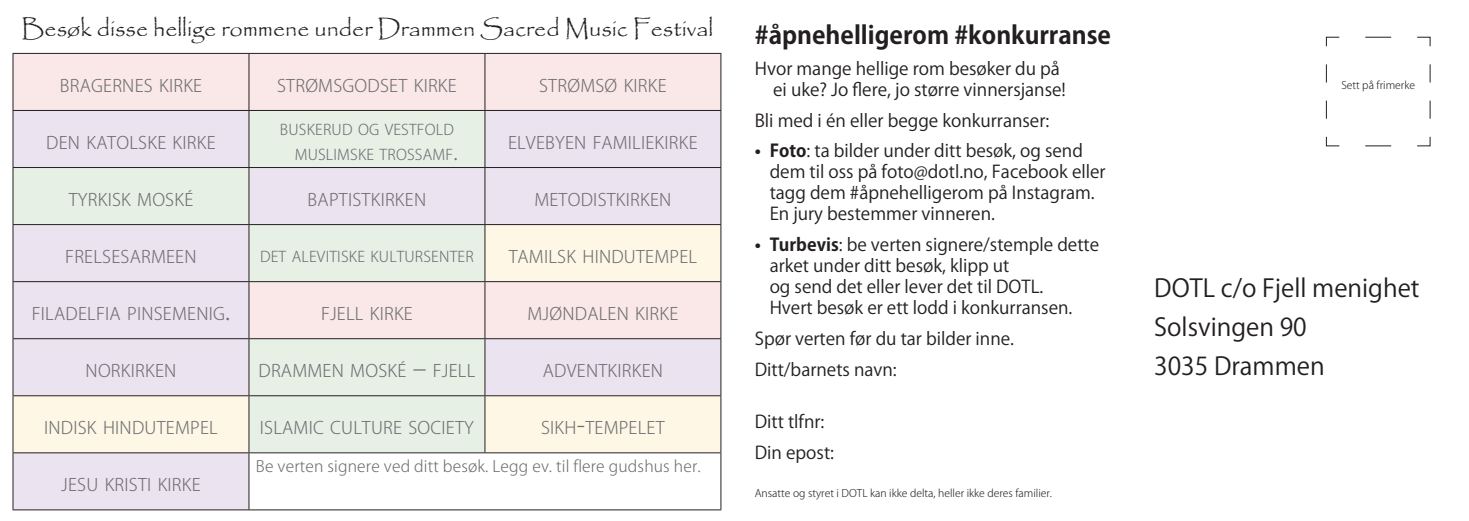
<style>
.page{position:relative;width:1469px;height:521px;background:#fff}
.page>*{position:absolute;margin:0;border:0;box-sizing:border-box;transform-origin:0 0}
.brød{font:24.5px "Koz Go Pro";color:#231f20}
.Overskrift{font:700 24.5px "Koz Go Pro";color:#231f20}
.bydel{font:23.62px "Papyrus";color:#231f20}
.brød-2{font:17.5px/21px "Koz Go Pro";color:#231f20}
.skyggetekst{font:300 17.15px "Koz Go Pro";letter-spacing:.015em;color:#6c6d70}
.skyggetekst-2{font:300 15.75px "Koz Go Pro";letter-spacing:.01em;color:#6c6d70}
.skyggetekst-3{font:300 14.7px/24.5px "Koz Go Pro";letter-spacing:.015em;color:#6c6d70;text-align:right}
.tekst{font:300 10.5px "Koz Go Pro";color:#231f20}
.s1{font-weight:700}
.s2{font-size:21px}
.s3{font-size:24.5px}
</style>
<div class="page">
<div style="left:14px;top:54px;width:706px;height:56px;background:#fae7e8"></div>
<div style="left:14px;top:111px;width:706px;height:398px;background:#ece3f0"></div>
<svg style="left:14px;top:111px;width:470px;height:113px;background:#e8e9ea"></svg>
<svg style="left:14px;top:225px;width:706px;height:227px;background:#f0eae8"></svg>
<div style="left:249px;top:453px;width:472px;height:57px;background:#fff"></div>
<hr style="left:13px;top:53px;width:236px;height:1px;background:#231f20">
<hr style="left:13px;top:54px;width:1px;height:56px;background:#231f20">
<hr style="left:249px;top:53px;width:236px;height:1px;background:#231f20">
<hr style="left:248px;top:54px;width:1px;height:56px;background:#231f20">
<hr style="left:485px;top:53px;width:236px;height:1px;background:#231f20">
<hr style="left:484px;top:54px;width:1px;height:56px;background:#231f20">
<hr style="left:720px;top:54px;width:1px;height:56px;background:#231f20">
<hr style="left:13px;top:110px;width:236px;height:1px;background:#231f20">
<hr style="left:13px;top:111px;width:1px;height:56px;background:#231f20">
<hr style="left:249px;top:110px;width:236px;height:1px;background:#231f20">
<hr style="left:248px;top:111px;width:1px;height:56px;background:#231f20">
<hr style="left:485px;top:110px;width:236px;height:1px;background:#231f20">
<hr style="left:484px;top:111px;width:1px;height:56px;background:#231f20">
<hr style="left:720px;top:111px;width:1px;height:56px;background:#231f20">
<hr style="left:13px;top:167px;width:236px;height:1px;background:#231f20">
<hr style="left:13px;top:168px;width:1px;height:56px;background:#231f20">
<hr style="left:249px;top:167px;width:236px;height:1px;background:#231f20">
<hr style="left:248px;top:168px;width:1px;height:56px;background:#231f20">
<hr style="left:485px;top:167px;width:236px;height:1px;background:#231f20">
<hr style="left:484px;top:168px;width:1px;height:56px;background:#231f20">
<hr style="left:720px;top:168px;width:1px;height:56px;background:#231f20">
<hr style="left:13px;top:224px;width:236px;height:1px;background:#231f20">
<hr style="left:13px;top:225px;width:1px;height:56px;background:#231f20">
<hr style="left:249px;top:224px;width:236px;height:1px;background:#231f20">
<hr style="left:248px;top:225px;width:1px;height:56px;background:#231f20">
<hr style="left:485px;top:224px;width:236px;height:1px;background:#231f20">
<hr style="left:484px;top:225px;width:1px;height:56px;background:#231f20">
<hr style="left:720px;top:225px;width:1px;height:56px;background:#231f20">
<hr style="left:13px;top:281px;width:236px;height:1px;background:#231f20">
<hr style="left:13px;top:282px;width:1px;height:56px;background:#231f20">
<hr style="left:249px;top:281px;width:236px;height:1px;background:#231f20">
<hr style="left:248px;top:282px;width:1px;height:56px;background:#231f20">
<hr style="left:485px;top:281px;width:236px;height:1px;background:#231f20">
<hr style="left:484px;top:282px;width:1px;height:56px;background:#231f20">
<hr style="left:720px;top:282px;width:1px;height:56px;background:#231f20">
<hr style="left:13px;top:338px;width:236px;height:1px;background:#231f20">
<hr style="left:13px;top:339px;width:1px;height:56px;background:#231f20">
<hr style="left:249px;top:338px;width:236px;height:1px;background:#231f20">
<hr style="left:248px;top:339px;width:1px;height:56px;background:#231f20">
<hr style="left:485px;top:338px;width:236px;height:1px;background:#231f20">
<hr style="left:484px;top:339px;width:1px;height:56px;background:#231f20">
<hr style="left:720px;top:339px;width:1px;height:56px;background:#231f20">
<hr style="left:13px;top:395px;width:236px;height:1px;background:#231f20">
<hr style="left:13px;top:396px;width:1px;height:56px;background:#231f20">
<hr style="left:249px;top:395px;width:236px;height:1px;background:#231f20">
<hr style="left:248px;top:396px;width:1px;height:56px;background:#231f20">
<hr style="left:485px;top:395px;width:236px;height:1px;background:#231f20">
<hr style="left:484px;top:396px;width:1px;height:56px;background:#231f20">
<hr style="left:720px;top:396px;width:1px;height:56px;background:#231f20">
<hr style="left:13px;top:452px;width:236px;height:1px;background:#231f20">
<hr style="left:13px;top:453px;width:1px;height:56px;background:#231f20">
<hr style="left:249px;top:452px;width:236px;height:1px;background:#231f20">
<hr style="left:248px;top:453px;width:1px;height:56px;background:#231f20">
<hr style="left:485px;top:452px;width:236px;height:1px;background:#231f20">
<hr style="left:720px;top:453px;width:1px;height:56px;background:#231f20">
<hr style="left:13px;top:509px;width:236px;height:1px;background:#231f20">
<hr style="left:249px;top:509px;width:236px;height:1px;background:#231f20">
<hr style="left:485px;top:509px;width:236px;height:1px;background:#231f20">
<svg style="left:1325px;top:36px;width:105px;height:111px"></svg>
<p class="bydel" style="left:22px;top:14px;width:693px">Besøk disse hellige rommene under Drammen Sacred Music Festival</p>
<p class="Overskrift" style="left:754px;top:19px;width:358px">#åpnehelligerom #konkurranse</p>
<p class="brød-2" style="left:773px;top:58px;width:294px;text-indent:-18px">Hvor mange hellige rom besøker du på ei uke? Jo flere, jo større vinnersjanse!</p>
<p class="brød-2" style="left:754px;top:110px;width:296px">Bli med i én eller begge konkurranser:</p>
<p class="brød-2" style="left:769px;top:141px;width:337px;text-indent:-15px"><span class="s1">• Foto</span>: ta bilder under ditt besøk, og send dem til oss på foto@dotl.no, Facebook eller tagg dem #åpnehelligerom på Instagram.<br>En jury bestemmer vinneren.</p>
<p class="brød-2" style="left:769px;top:235px;width:331px;text-indent:-15px"><span class="s1">• Turbevis</span>: be verten signere/stemple dette arket under ditt besøk, klipp ut<br>og send det eller lever det til DOTL.<br>Hvert besøk er ett lodd i konkurransen.</p>
<p class="brød-2" style="left:754px;top:329px;width:261px">Spør verten før du tar bilder inne.</p>
<p class="brød-2" style="left:754px;top:360px;width:143px">Ditt/barnets navn:</p>
<p class="brød-2" style="left:754px;top:412px;width:71px">Ditt tlfnr:</p>
<p class="brød-2" style="left:754px;top:443px;width:81px">Din epost:</p>
<p class="tekst" style="left:754px;top:486px;width:299px">Ansatte og styret i DOTL kan ikke delta, heller ikke deres familier.</p>
<p class="skyggetekst" style="left:60px;top:74px;width:144px">BRAGERNES KIRKE</p>
<p class="skyggetekst" style="left:277px;top:74px;width:181px">STRØMSGODSET KIRKE</p>
<p class="skyggetekst" style="left:539px;top:74px;width:129px">STRØMSØ KIRKE</p>
<p class="skyggetekst" style="left:46px;top:131px;width:171px">DEN KATOLSKE KIRKE</p>
<p class="skyggetekst-3" style="left:280px;top:118px;width:179px">BUSKERUD OG VESTFOLD<br>MUSLIMSKE TROSSAMF<span class="s2">.</span></p>
<p class="skyggetekst" style="left:508px;top:131px;width:191px">ELVEBYEN FAMILIEKIRKE</p>
<p class="skyggetekst" style="left:69px;top:188px;width:126px">TYRKISK MOSKÉ</p>
<p class="skyggetekst" style="left:308px;top:188px;width:120px">BAPTISTKIRKEN</p>
<p class="skyggetekst" style="left:534px;top:188px;width:138px">METODISTKIRKEN</p>
<p class="skyggetekst" style="left:65px;top:245px;width:133px">FRELSESARMEEN</p>
<p class="skyggetekst-3" style="left:260px;top:244px;width:215px">DET ALEVITISKE KULTURSENTER</p>
<p class="skyggetekst" style="left:508px;top:245px;width:190px">TAMILSK HINDUTEMPEL</p>
<p class="skyggetekst" style="left:32px;top:302px;width:200px">FILADELFIA PINSEMENIG<span class="s3">.</span></p>
<p class="skyggetekst" style="left:321px;top:302px;width:93px">FJELL KIRKE</p>
<p class="skyggetekst" style="left:527px;top:302px;width:152px">MJØNDALEN KIRKE</p>
<p class="skyggetekst" style="left:86px;top:359px;width:92px">NORKIRKEN</p>
<p class="skyggetekst" style="left:258px;top:359px;width:218px">DRAMMEN MOSKÉ <span class="s3">–</span> FJELL</p>
<p class="skyggetekst" style="left:543px;top:359px;width:122px">ADVENTKIRKEN</p>
<p class="skyggetekst" style="left:44px;top:416px;width:175px">INDISK HINDUTEMPEL</p>
<p class="skyggetekst" style="left:260px;top:416px;width:216px">ISLAMIC CULTURE SOCIETY</p>
<p class="skyggetekst" style="left:541px;top:416px;width:125px">SIKH<span class="s3">-</span>TEMPELET</p>
<p class="skyggetekst-2" style="left:256px;top:456px;width:446px">Be verten signere ved ditt besøk. Legg ev. til flere gudshus her.</p>
<p class="skyggetekst" style="left:61px;top:474px;width:141px">JESU KRISTI KIRKE</p>
<p class="tekst" style="left:1341px;top:79px;width:75px">Sett på frimerke</p>
<p class="brød" style="left:1154px;top:272px;width:267px">DOTL c/o Fjell menighet</p>
<p class="brød" style="left:1154px;top:311px;width:154px">Solsvingen 90</p>
<p class="brød" style="left:1154px;top:350px;width:172px">3035 Drammen</p>
</div>
